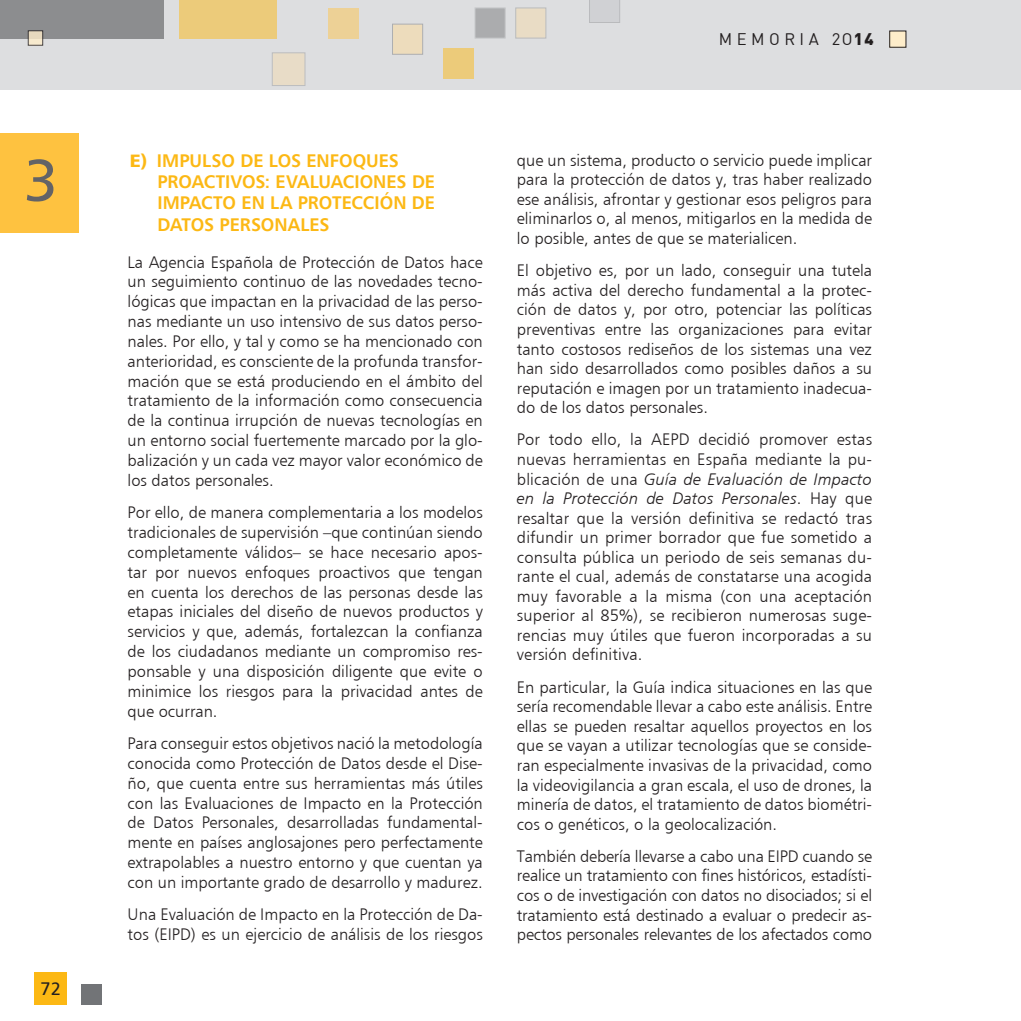
<style>
.page{position:relative;width:1021px;height:1021px;background:#fff}
.page>*{position:absolute;margin:0;border:0;box-sizing:border-box;transform-origin:0 0}
.t1{font:60px "Humanist 777 BT Roman B";color:#636366}
.GENERAL-PARTE_1-NIVE{font:18px/21.3px "Humanist 777 BT Bold B";color:#fcb814}
.t2{font:18px "Humanist 777 BT Roman B";color:#231f20}
.GENERAL-PARRAFO_1{font:16.5px/19.5px "Humanist 777 BT Light B";color:#231f20;text-align:justify}
.t3{font:16.5px "DIN";letter-spacing:.27em;color:#231f20}
.s1{font-weight:900}
.s2{font-family:"Humanist 777 BT Black B"}
.s3{font-family:"Humanist 777 BT Light Italic B"}
</style>
<div class="page">
<hr style="left:1020px;top:0;width:1px;height:89px;background:#dddee0">
<div style="left:0;top:0;width:1020px;height:89px;background:#dddee0"></div>
<div style="left:35px;top:972px;width:32px;height:32px;background:#fcb814"></div>
<div style="left:889px;top:31px;width:17px;height:16px;background:#feedca"></div>
<div style="left:889px;top:31px;width:17px;height:17px;border:1px solid #231f20"></div>
<div style="left:0;top:133px;width:78px;height:99px;background:#fec240"></div>
<div style="left:0;top:0;width:164px;height:39px;background:#8c8d8f"></div>
<div style="left:179px;top:0;width:97px;height:39px;background:#eccb7a"></div>
<div style="left:272px;top:52px;width:33px;height:34px;background:#e8dcc7"></div>
<div style="left:392px;top:24px;width:31px;height:31px;background:#eddcbc;border:1px solid #7c7e81"></div>
<div style="left:474px;top:8px;width:31px;height:30px;background:#abacae;border:1px solid #9d9fa2"></div>
<div style="left:515px;top:8px;width:31px;height:30px;background:#e9dcc5"></div>
<div style="left:444px;top:49px;width:30px;height:30px;background:#eccb7a"></div>
<div style="left:329px;top:8px;width:30px;height:30px;background:#edd196"></div>
<svg style="left:589px;top:0;width:31px;height:23px"></svg>
<svg style="left:30px;top:32px;width:11px;height:12px"></svg>
<div style="left:28px;top:30px;width:15px;height:16px;border:1px solid #231f20"></div>
<div style="left:81px;top:984px;width:21px;height:20px;background:#727477"></div>
<p class="t3" style="left:719px;top:29px;width:156px">MEMORIA 2O<span class="s1">14</span></p>
<h1 class="t1" style="left:24px;top:143px;width:36px">3</h1>
<p class="GENERAL-PARTE_1-NIVE" style="left:157px;top:149px;width:279px;text-indent:-28px"><span class="s2">E)</span> IMPULSO DE LOS ENFOQUES<br>PROACTIVOS: EVALUACIONES DE<br>IMPACTO EN LA PROTECCIÓN DE<br>DATOS PERSONALES</p>
<p class="GENERAL-PARRAFO_1" style="left:128px;top:252px;width:357px">La Agencia Española de Protección de Datos hace un seguimiento continuo de las novedades tecno&shy;lógicas que impactan en la privacidad de las perso&shy;nas mediante un uso intensivo de sus datos perso&shy;nales. Por ello, y tal y como se ha mencionado con anterioridad, es consciente de la profunda transfor&shy;mación que se está produciendo en el ámbito del tratamiento de la información como consecuencia de la continua irrupción de nuevas tecnologías en un entorno social fuertemente marcado por la glo&shy;balización y un cada vez mayor valor económico de los datos personales.</p>
<p class="GENERAL-PARRAFO_1" style="left:128px;top:502px;width:357px">Por ello, de manera complementaria a los modelos tradicionales de supervisión –que continúan siendo completamente válidos– se hace necesario apos&shy;tar por nuevos enfoques proactivos que tengan en cuenta los derechos de las personas desde las etapas iniciales del diseño de nuevos productos y servicios y que, además, fortalezcan la confianza de los ciudadanos mediante un compromiso res&shy;ponsable y una disposición diligente que evite o minimice los riesgos para la privacidad antes de que ocurran.</p>
<p class="GENERAL-PARRAFO_1" style="left:128px;top:733px;width:357px">Para conseguir estos objetivos nació la metodología conocida como Protección de Datos desde el Dise&shy;ño, que cuenta entre sus herramientas más útiles con las Evaluaciones de Impacto en la Protección de Datos Personales, desarrolladas fundamental&shy;mente en países anglosajones pero perfectamente extrapolables a nuestro entorno y que cuentan ya con un importante grado de desarrollo y madurez.</p>
<p class="GENERAL-PARRAFO_1" style="left:128px;top:904px;width:357px">Una Evaluación de Impacto en la Protección de Da&shy;tos (EIPD) es un ejercicio de análisis de los riesgos</p>
<p class="t2" style="left:40px;top:978px;width:22px">72</p>
<p class="GENERAL-PARRAFO_1" style="left:517px;top:150px;width:357px">que un sistema, producto o servicio puede implicar para la protección de datos y, tras haber realizado ese análisis, afrontar y gestionar esos peligros para eliminarlos o, al menos, mitigarlos en la medida de lo posible, antes de que se materialicen.</p>
<p class="GENERAL-PARRAFO_1" style="left:517px;top:260px;width:357px">El objetivo es, por un lado, conseguir una tutela más activa del derecho fundamental a la protec&shy;ción de datos y, por otro, potenciar las políticas preventivas entre las organizaciones para evitar tanto costosos rediseños de los sistemas una vez han sido desarrollados como posibles daños a su reputación e imagen por un tratamiento inadecua&shy;do de los datos personales.</p>
<p class="GENERAL-PARRAFO_1" style="left:517px;top:429px;width:357px">Por todo ello, la AEPD decidió promover estas nuevas herramientas en España mediante la pu&shy;blicación de una <span class="s3">Guía de Evaluación de Impacto en la Protección de Datos Personales</span>. Hay que resaltar que la versión definitiva se redactó tras difundir un primer borrador que fue sometido a consulta pública un periodo de seis semanas du&shy;rante el cual, además de constatarse una acogida muy favorable a la misma (con una aceptación superior al 85%), se recibieron numerosas suge&shy;rencias muy útiles que fueron incorporadas a su versión definitiva.</p>
<p class="GENERAL-PARRAFO_1" style="left:517px;top:677px;width:357px">En particular, la Guía indica situaciones en las que sería recomendable llevar a cabo este análisis. Entre ellas se pueden resaltar aquellos proyectos en los que se vayan a utilizar tecnologías que se conside&shy;ran especialmente invasivas de la privacidad, como la videovigilancia a gran escala, el uso de drones, la minería de datos, el tratamiento de datos biométri&shy;cos o genéticos, o la geolocalización.</p>
<p class="GENERAL-PARRAFO_1" style="left:517px;top:846px;width:357px">También debería llevarse a cabo una EIPD cuando se realice un tratamiento con fines históricos, estadísti&shy;cos o de investigación con datos no disociados; si el tratamiento está destinado a evaluar o predecir as&shy;pectos personales relevantes de los afectados como</p>
</div>
